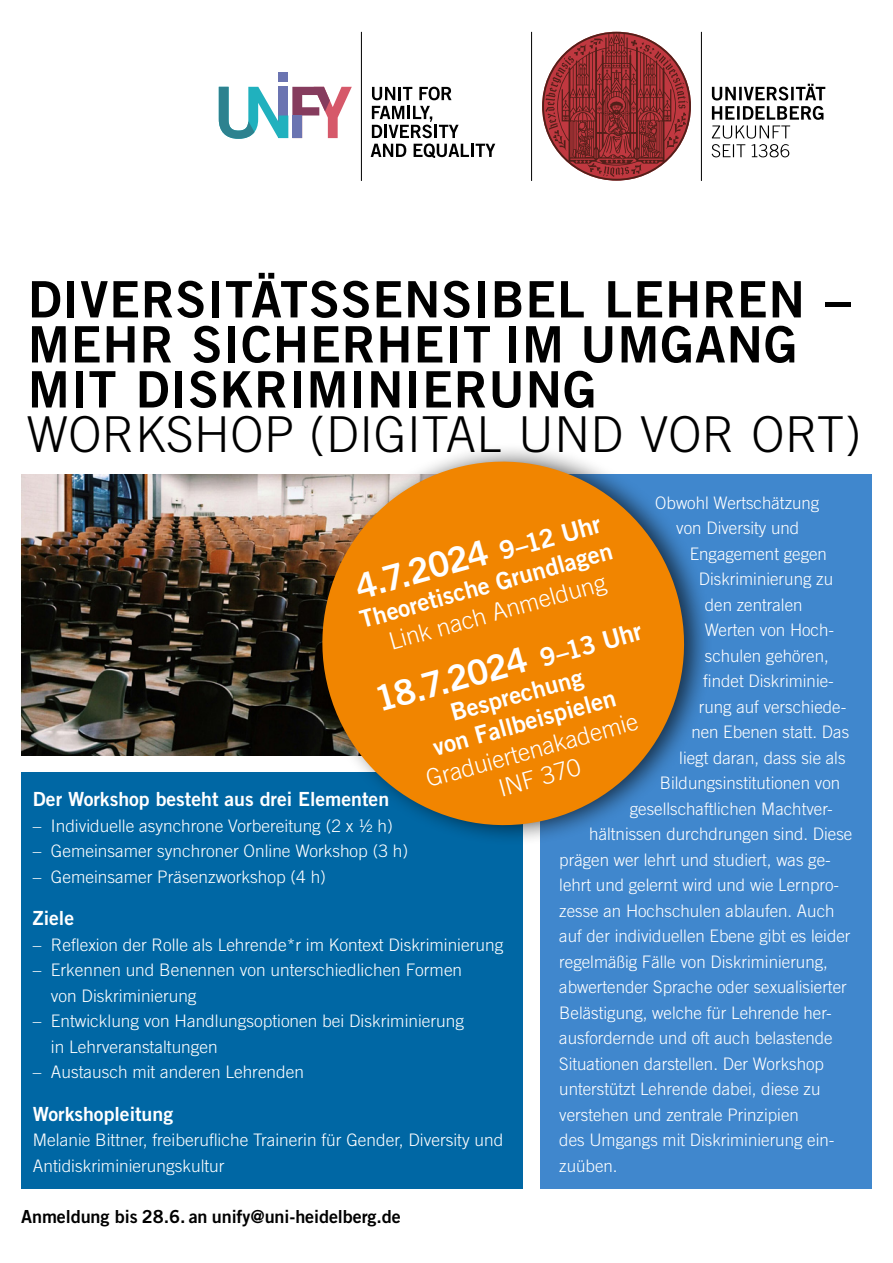
<style>
.page{position:relative;width:893px;height:1263px;background:#fff}
.page>*{position:absolute;margin:0;border:0;box-sizing:border-box;transform-origin:0 0}
.t1{font:50.25px/45px "Trade Gothic LT Std Bd 2";letter-spacing:.02em;color:#000}
.t2{font:300 49.5px "Trade Gothic LT Std";letter-spacing:.01em;color:#000}
.t3{font:34.95px "Trade Gothic LT Std Bd 2";color:#fff}
.t4{font:25.5px "Trade Gothic LT Std Bd 2";color:#fff}
.t5{font:24px/28.3px "Trade Gothic LT Std Bd 2";color:#fff;text-align:center}
.t6{font:300 24px/28.5px "Trade Gothic LT Std";color:#fff;text-align:center}
.t7{font:19.5px "Trade Gothic LT Std Bd 2";color:#fff}
.t8{font:18px "Trade Gothic LT Std Bd 2";letter-spacing:-.005em;color:#000}
.t9{font:300 17.25px/25.5px "Trade Gothic LT Std";color:#fff}
</style>
<div class="page">
<div style="left:21px;top:772px;width:502px;height:417px;background:#0067a4"></div>
<svg style="left:712px;top:84px;width:113px;height:73px"></svg>
<svg style="left:542px;top:32px;width:149px;height:149px"></svg>
<div style="left:279px;top:72px;width:9px;height:10px;background:#6b74b1"></div>
<svg style="left:219px;top:87px;width:133px;height:52px"></svg>
<svg style="left:372px;top:87px;width:40px;height:13px"></svg>
<svg style="left:419px;top:87px;width:33px;height:13px"></svg>
<svg style="left:371px;top:106px;width:124px;height:52px"></svg>
<hr style="left:531px;top:32px;width:1px;height:149px;background:#000">
<hr style="left:361px;top:32px;width:1px;height:149px;background:#000">
<hr style="left:701px;top:32px;width:1px;height:149px;background:#000">
<img style="left:21px;top:475px;width:281px;height:280px">
<div style="left:540px;top:475px;width:332px;height:714px;background:#4087cd"></div>
<div style="left:311px;top:442px;width:402px;height:404px;background:#000;opacity:.65"></div>
<svg style="left:302px;top:442px;width:402px;height:403px;fill:#f18500"></svg>
<h1 class="t1" style="left:28px;top:276px;width:824px">DIVERSITÄTSSENSIBEL LEHREN –<br>MEHR SICHERHEIT IM UMGANG<br>MIT DISKRIMINIERUNG</h1>
<h2 class="t2" style="left:27px;top:405px;width:836px">WORKSHOP (DIGITAL UND VOR ORT)</h2>
<p class="t9" style="left:655px;top:489px;width:166px;text-align:center">Obwohl Wertschätzung von Diversity und</p>
<p class="t9" style="left:690px;top:540px;width:139px">Engagement gegen</p>
<p class="t9" style="left:699px;top:566px;width:136px">Diskriminierung zu</p>
<p class="t9" style="left:705px;top:591px;width:99px">den zentralen</p>
<p class="t9" style="left:705px;top:617px;width:131px">Werten von Hoch-</p>
<p class="t9" style="left:705px;top:643px;width:125px">schulen gehören,</p>
<p class="t9" style="left:703px;top:668px;width:132px">findet Diskriminie-</p>
<p class="t9" style="left:699px;top:694px;width:149px">rung auf verschiede-</p>
<p class="t9" style="left:691px;top:719px;width:159px">nen Ebenen statt. Das</p>
<p class="t9" style="left:679px;top:745px;width:168px">liegt daran, dass sie als</p>
<p class="t9" style="left:660px;top:770px;width:182px">Bildungsinstitutionen von</p>
<p class="t9" style="left:630px;top:796px;width:204px">gesellschaftlichen Machtver-</p>
<p class="t9" style="left:589px;top:821px;width:265px">hältnissen durchdrungen sind. Diese</p>
<p class="t9" style="left:559px;top:847px;width:273px">prägen wer lehrt und studiert, was ge-</p>
<p class="t9" style="left:559px;top:872px;width:281px">lehrt und gelernt wird und wie Lernpro-</p>
<p class="t9" style="left:559px;top:898px;width:277px">zesse an Hochschulen ablaufen. Auch</p>
<p class="t9" style="left:559px;top:923px;width:293px">auf der individuellen Ebene gibt es leider</p>
<p class="t9" style="left:559px;top:949px;width:270px">regelmäßig Fälle von Diskriminierung,</p>
<p class="t9" style="left:559px;top:974px;width:289px">abwertender Sprache oder sexualisierter</p>
<p class="t9" style="left:559px;top:1000px;width:274px">Belästigung, welche für Lehrende her-</p>
<p class="t9" style="left:559px;top:1025px;width:275px">ausfordernde und oft auch belastende</p>
<p class="t9" style="left:559px;top:1051px;width:266px">Situationen darstellen. Der Workshop</p>
<p class="t9" style="left:559px;top:1076px;width:263px">unterstützt Lehrende dabei, diese zu</p>
<p class="t9" style="left:559px;top:1102px;width:241px">verstehen und zentrale Prinzipien</p>
<p class="t9" style="left:559px;top:1127px;width:277px">des Umgangs mit Diskriminierung ein-</p>
<p class="t9" style="left:559px;top:1153px;width:60px">zuüben.</p>
<h3 class="t4" style="left:496px;top:536px;width:105px;rotate:-16deg">9–12 Uhr</h3>
<h3 class="t3" style="left:350px;top:566px;width:138px;rotate:-15deg">4.7.2024</h3>
<h3 class="t5" style="left:357px;top:605px;width:262px;rotate:-15deg">Theoretische Grundlagen</h3>
<h3 class="t6" style="left:386px;top:626px;width:226px;rotate:-15deg">Link nach Anmeldung</h3>
<h3 class="t3" style="left:370px;top:679px;width:158px;rotate:-15deg">18.7.2024</h3>
<h3 class="t4" style="left:536px;top:643px;width:106px;rotate:-16deg">9–13 Uhr</h3>
<h3 class="t5" style="left:422px;top:705px;width:190px;rotate:-15deg">Besprechung<br>von Fallbeispielen</h3>
<h3 class="t6" style="left:423px;top:764px;width:220px;rotate:-15deg">Graduiertenakademie<br>INF 370</h3>
<p class="t7" style="left:33px;top:787px;width:358px">Der Workshop besteht aus drei Elementen</p>
<p class="t9" style="left:33px;top:813px;width:361px">– Individuelle asynchrone Vorbereitung (2 x ½ h)</p>
<p class="t9" style="left:33px;top:838px;width:377px">– Gemeinsamer synchroner Online Workshop (3 h)</p>
<p class="t9" style="left:33px;top:864px;width:295px">– Gemeinsamer Präsenzworkshop (4 h)</p>
<p class="t7" style="left:33px;top:906px;width:43px">Ziele</p>
<p class="t9" style="left:33px;top:932px;width:472px">– Reflexion der Rolle als Lehrende*r im Kontext Diskriminierung</p>
<p class="t9" style="left:51px;top:957px;width:413px;text-indent:-18px">– Erkennen und Benennen von unterschiedlichen Formen von Diskriminierung</p>
<p class="t9" style="left:51px;top:1008px;width:415px;text-indent:-18px">– Entwicklung von Handlungsoptionen bei Diskriminierung in Lehrveranstaltungen</p>
<p class="t9" style="left:33px;top:1059px;width:273px">– Austausch mit anderen Lehrenden</p>
<p class="t7" style="left:33px;top:1102px;width:142px">Workshopleitung</p>
<p class="t9" style="left:33px;top:1127px;width:472px">Melanie Bittner, freiberufliche Trainerin für Gender, Diversity und<br>Antidiskriminierungskultur</p>
<p class="t8" style="left:21px;top:1205px;width:381px">Anmeldung bis 28.6. an unify@uni-heidelberg.de</p>
</div>
